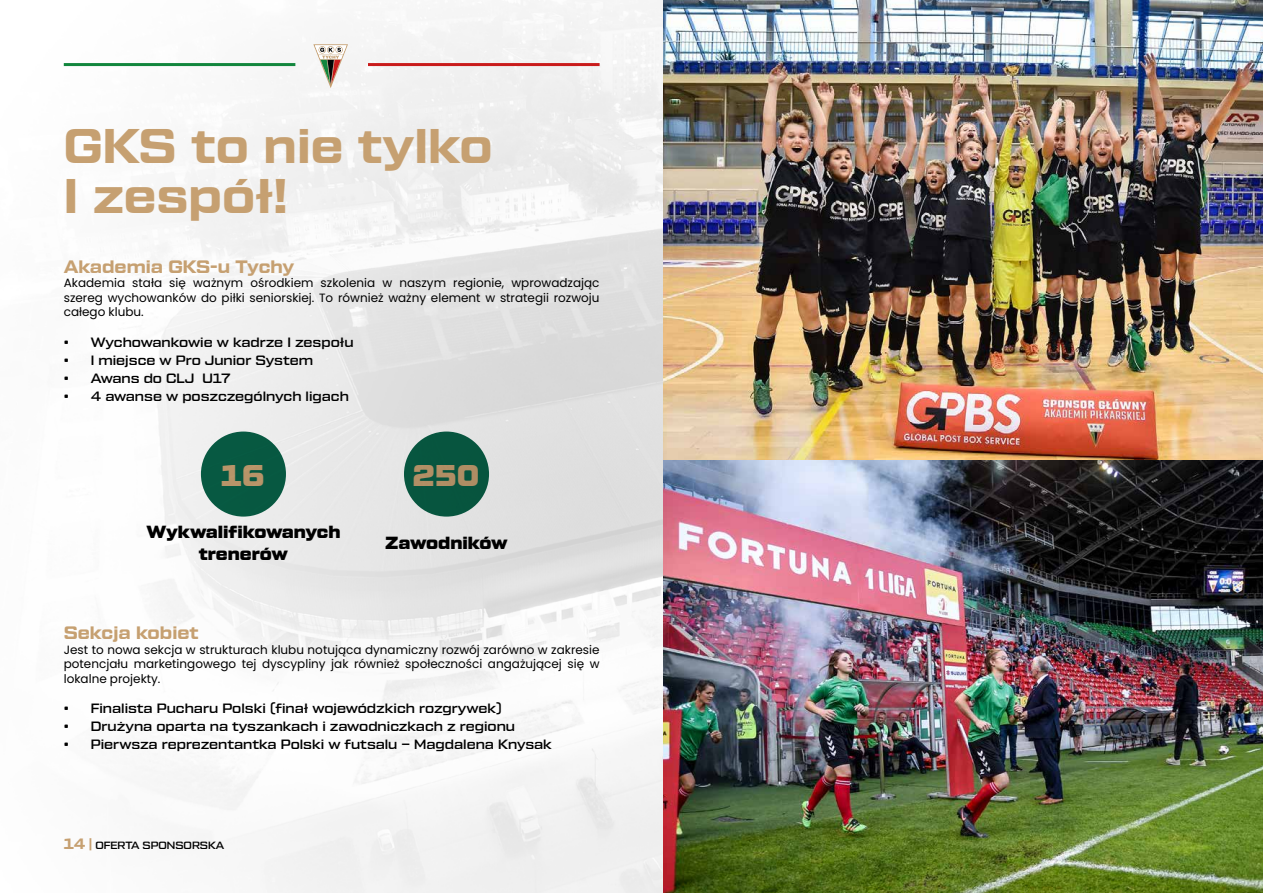
<style>
.page{position:relative;width:1263px;height:893px;background:#fff}
.page>*{position:absolute;margin:0;border:0;box-sizing:border-box;transform-origin:0 0}
.t1{font:48.6px/50.1px "Tactic Sans Bld";color:#c6a071}
.t2{font:900 30px "Tactic Sans";color:#c6a071}
.t3{font:18px "Tactic Sans Bld";color:#c6a071}
.t4{font:900 17.55px/21.9px "Tactic Sans";color:#000;text-align:center}
.t5{font:500 13.5px "Tactic Sans";color:#000}
.t6{font:12px/14.4px "Poppins";color:#000;text-align:justify}
.t7{font:500 10.5px "Tactic Sans";color:#000}
.s1{font-family:"Tactic Sans Bld";font-weight:400;font-size:15px;color:#c6a071}
.s2{font-family:"Tactic Sans Bld";font-weight:400;font-size:13.5px;color:#c6a071}
</style>
<div class="page">
<img style="left:63px;top:0;width:600px;height:893px">
<img style="left:663px;top:0;width:600px;height:893px">
<svg style="left:313px;top:44px;width:35px;height:44px"></svg>
<hr style="left:64px;top:63px;width:231px;height:3px;background:#12863d">
<hr style="left:368px;top:63px;width:232px;height:3px;background:#c91b1b">
<div style="left:201px;top:432px;width:85px;height:85px;background:#075941;border-radius:50%"></div>
<div style="left:404px;top:432px;width:85px;height:85px;background:#07553f;border-radius:50%"></div>
<h1 class="t1" style="left:64px;top:122px;width:430px">GKS to nie tylko<br>I zespół!</h1>
<h3 class="t3" style="left:64px;top:257px;width:232px">Akademia GKS-u Tychy</h3>
<p class="t6" style="left:64px;top:276px;width:537px">Akademia stała się ważnym ośrodkiem szkolenia w naszym regionie, wprowadzając szereg wychowanków do piłki seniorskiej. To również ważny element w strategii rozwoju całego klubu.</p>
<p class="t5" style="left:64px;top:335px;width:291px">• Wychowankowie w kadrze I zespołu</p>
<p class="t5" style="left:64px;top:353px;width:251px">• I miejsce w Pro Junior System</p>
<p class="t5" style="left:64px;top:371px;width:168px">• Awans do CLJ U17</p>
<p class="t5" style="left:64px;top:389px;width:287px">• 4 awanse w poszczególnych ligach</p>
<h2 class="t2" style="left:221px;top:460px;width:45px">16</h2>
<h2 class="t2" style="left:413px;top:460px;width:68px">250</h2>
<h3 class="t4" style="left:146px;top:521px;width:196px">Wykwalifikowanych trenerów</h3>
<h3 class="t4" style="left:385px;top:532px;width:124px">Zawodników</h3>
<h3 class="t3" style="left:64px;top:624px;width:136px">Sekcja kobiet</h3>
<p class="t6" style="left:64px;top:642px;width:537px">Jest to nowa sekcja w strukturach klubu notująca dynamiczny rozwój zarówno w zakresie potencjału marketingowego tej dyscypliny jak również społeczności angażującej się w lokalne projekty.</p>
<p class="t5" style="left:64px;top:701px;width:440px">• Finalista Pucharu Polski (finał wojewódzkich rozgrywek)</p>
<p class="t5" style="left:64px;top:719px;width:453px">• Drużyna oparta na tyszankach i zawodniczkach z regionu</p>
<p class="t5" style="left:64px;top:737px;width:490px">• Pierwsza reprezentantka Polski w futsalu – Magdalena Knysak</p>
<p class="t7" style="left:64px;top:839px;width:162px"><span class="s1">14</span> <span class="s2">|</span> OFERTA SPONSORSKA</p>
</div>
